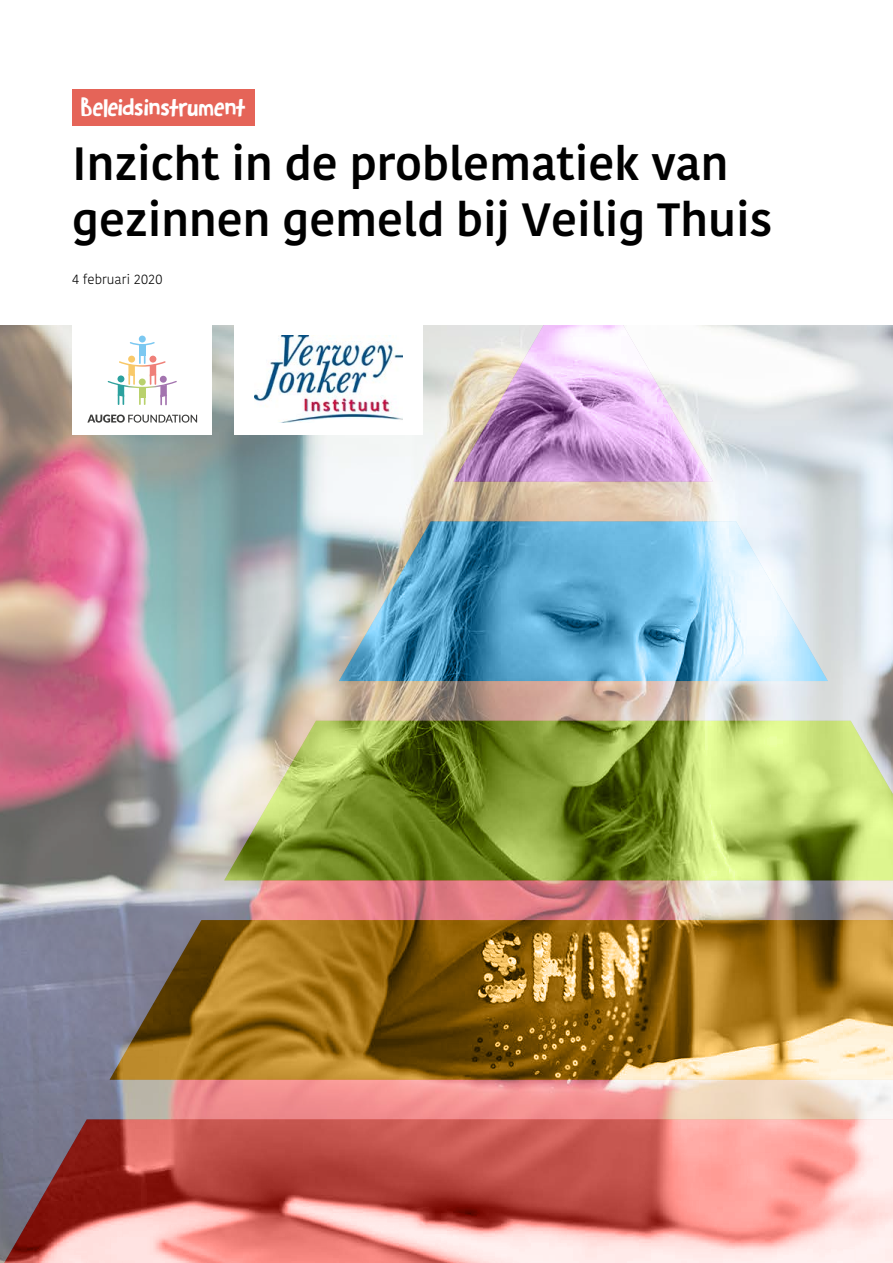
<style>
.page{position:relative;width:893px;height:1263px;background:#fff}
.page>*{position:absolute;margin:0;border:0;box-sizing:border-box;transform-origin:0 0}
.t1{font:500 46.5px/55.8px "Kohinoor";color:#000}
.t2{font:22.5px "DK Hobgoblin";letter-spacing:-.01em;color:#fff}
.t3{font:300 13.5px "Kohinoor";color:#000}
</style>
<div class="page">
<div style="left:72px;top:89px;width:183px;height:37px;background:#e56458"></div>
<img style="left:0;top:325px;width:893px;height:794px">
<svg style="left:453px;top:325px;width:260px;height:157px"></svg>
<svg style="left:339px;top:521px;width:489px;height:160px;background:#81b7d3"></svg>
<svg style="left:224px;top:721px;width:669px;height:159px;background:#93a74c"></svg>
<svg style="left:110px;top:920px;width:783px;height:182px;background:#a87e3d"></svg>
<svg style="left:0;top:1119px;width:893px;height:144px;background:#d17d79"></svg>
<div style="left:234px;top:324px;width:188px;height:111px;background:#fff"></div>
<img style="left:254px;top:336px;width:148px;height:87px">
<div style="left:72px;top:324px;width:140px;height:111px;background:#fff"></div>
<div style="left:139px;top:336px;width:7px;height:6px;background:#7bc8f1;border-radius:50%"></div>
<svg style="left:130px;top:342px;width:25px;height:3px"></svg>
<div style="left:139px;top:344px;width:7px;height:12px;background:#7bc8f1"></div>
<svg style="left:108px;top:355px;width:69px;height:50px"></svg>
<div style="left:149px;top:356px;width:7px;height:7px;background:#ef8079;border-radius:50%"></div>
<svg style="left:159px;top:375px;width:8px;height:8px"></svg>
<svg style="left:87px;top:414px;width:110px;height:9px"></svg>
<p class="t2" style="left:81px;top:91px;width:167px">Beleidsinstrument</p>
<p class="t1" style="left:72px;top:137px;width:702px">Inzicht in de problematiek van gezinnen gemeld bij Veilig Thuis</p>
<p class="t3" style="left:72px;top:271px;width:92px">4 februari 2020</p>
</div>
